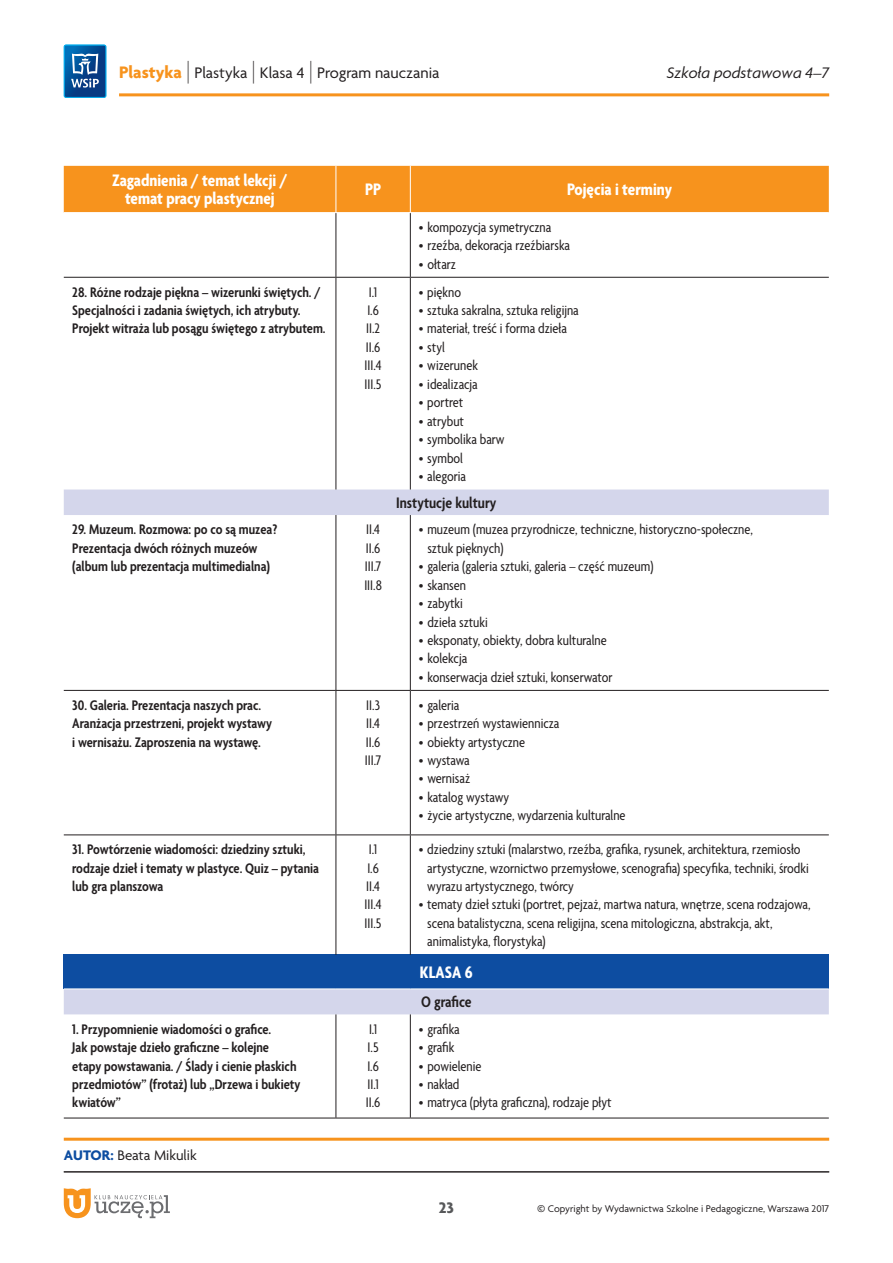
<style>
.page{position:relative;width:893px;height:1263px;background:#fff}
.page>*{position:absolute;margin:0;border:0;box-sizing:border-box;transform-origin:0 0}
.t1{font:700 condensed 18px/18px "Agenda Pl";color:#fff;text-align:center}
.t2{font:16.5px "Agenda Pl";color:#231f20}
.t3{font:600 condensed 16.5px "Agenda Pl";color:#231f20}
.t4{font:italic 16.5px "Agenda Pl";color:#231f20}
.t5{font:700 16.5px "Agenda Pl";color:#57585a}
.t6{font:condensed 15px/18.5px "Agenda Pl";color:#231f20}
.t7{font:600 condensed 15px/18.5px "Agenda Pl";color:#231f20}
.t8{font:15px "Agenda Pl";color:#231f20}
.t9{font:10.5px "Agenda Pl";color:#231f20}
.s1{font-weight:700;font-size:18px;color:#f7931d}
.s2{font-weight:100;font-size:24px}
.s3{font-weight:700;color:#0d4da1}
.s4{font-size:13.5px}
</style>
<div class="page">
<hr style="left:119px;top:93px;width:710px;height:3px;background:#f7931d">
<svg style="left:64px;top:45px;width:42px;height:53px;background:#296ba8"></svg>
<hr style="left:64px;top:1138px;width:765px;height:3px;background:#f7931d">
<hr style="left:64px;top:1171px;width:765px;height:1px;background:#231f20">
<svg style="left:64px;top:1188px;width:106px;height:30px"></svg>
<div style="left:64px;top:166px;width:765px;height:46px;background:#f7931d"></div>
<svg style="left:64px;top:489px;width:765px;height:525px"></svg>
<div style="left:64px;top:955px;width:765px;height:34px;background:#0d4da1"></div>
<hr style="left:336px;top:213px;width:1px;height:64px;background:#231f20">
<hr style="left:410px;top:213px;width:1px;height:64px;background:#231f20">
<hr style="left:64px;top:277px;width:272px;height:1px;background:#231f20">
<hr style="left:336px;top:277px;width:74px;height:1px;background:#231f20">
<hr style="left:336px;top:278px;width:1px;height:211px;background:#231f20">
<hr style="left:410px;top:277px;width:419px;height:1px;background:#231f20">
<hr style="left:410px;top:278px;width:1px;height:211px;background:#231f20">
<hr style="left:336px;top:515px;width:1px;height:175px;background:#231f20">
<hr style="left:410px;top:515px;width:1px;height:175px;background:#231f20">
<hr style="left:64px;top:690px;width:272px;height:1px;background:#231f20">
<hr style="left:336px;top:690px;width:74px;height:1px;background:#231f20">
<hr style="left:336px;top:691px;width:1px;height:143px;background:#231f20">
<hr style="left:410px;top:690px;width:419px;height:1px;background:#231f20">
<hr style="left:410px;top:691px;width:1px;height:143px;background:#231f20">
<hr style="left:64px;top:834px;width:272px;height:1px;background:#231f20">
<hr style="left:336px;top:834px;width:74px;height:1px;background:#231f20">
<hr style="left:336px;top:835px;width:1px;height:120px;background:#231f20">
<hr style="left:410px;top:834px;width:419px;height:1px;background:#231f20">
<hr style="left:410px;top:835px;width:1px;height:120px;background:#231f20">
<hr style="left:336px;top:1014px;width:1px;height:104px;background:#231f20">
<hr style="left:410px;top:1014px;width:1px;height:104px;background:#231f20">
<hr style="left:64px;top:1118px;width:272px;height:1px;background:#231f20">
<hr style="left:336px;top:1118px;width:74px;height:1px;background:#231f20">
<hr style="left:410px;top:1118px;width:419px;height:1px;background:#231f20">
<hr style="left:336px;top:166px;width:1px;height:46px;background:#fff">
<hr style="left:410px;top:166px;width:1px;height:46px;background:#fff">
<hr style="left:64px;top:988px;width:272px;height:1px;background:#fff">
<hr style="left:336px;top:988px;width:74px;height:1px;background:#fff">
<hr style="left:410px;top:988px;width:419px;height:1px;background:#fff">
<p class="t2" style="left:119px;top:63px;width:322px"><span class="s1">Plastyka</span> <span class="s2">|</span> Plastyka <span class="s2">|</span> Klasa 4 <span class="s2">|</span> Program nauczania</p>
<p class="t4" style="left:667px;top:63px;width:164px">Szkoła podstawowa 4–7</p>
<p class="t1" style="left:112px;top:171px;width:177px">Zagadnienia / temat lekcji / temat pracy plastycznej</p>
<p class="t1" style="left:365px;top:180px;width:18px">PP</p>
<p class="t1" style="left:567px;top:180px;width:106px">Pojęcia i terminy</p>
<p class="t6" style="left:419px;top:218px;width:134px">• kompozycja symetryczna</p>
<p class="t6" style="left:419px;top:236px;width:153px">• rzeźba, dekoracja rzeźbiarska</p>
<p class="t6" style="left:419px;top:254px;width:39px">• ołtarz</p>
<p class="t7" style="left:72px;top:282px;width:255px">28. Różne rodzaje piękna – wizerunki świętych. /<br>Specjalności i zadania świętych, ich atrybuty.<br>Projekt witraża lub posągu świętego z atrybutem.</p>
<p class="t6" style="left:365px;top:282px;width:18px">I.1<br>I.6<br>II.2<br>II.6<br>III.4<br>III.5</p>
<p class="t6" style="left:419px;top:282px;width:44px">• piękno</p>
<p class="t6" style="left:419px;top:301px;width:162px">• sztuka sakralna, sztuka religijna</p>
<p class="t6" style="left:419px;top:319px;width:150px">• materiał, treść i forma dzieła</p>
<p class="t6" style="left:419px;top:338px;width:28px">• styl</p>
<p class="t6" style="left:419px;top:356px;width:61px">• wizerunek</p>
<p class="t6" style="left:419px;top:374px;width:60px">• idealizacja</p>
<p class="t6" style="left:419px;top:393px;width:46px">• portret</p>
<p class="t6" style="left:419px;top:411px;width:47px">• atrybut</p>
<p class="t6" style="left:419px;top:430px;width:87px">• symbolika barw</p>
<p class="t6" style="left:419px;top:448px;width:46px">• symbol</p>
<p class="t6" style="left:419px;top:467px;width:49px">• alegoria</p>
<p class="t3" style="left:396px;top:493px;width:102px">Instytucje kultury</p>
<p class="t7" style="left:72px;top:520px;width:206px">29. Muzeum. Rozmowa: po co są muzea?<br>Prezentacja dwóch różnych muzeów (album lub prezentacja multimedialna)</p>
<p class="t6" style="left:364px;top:520px;width:19px">II.4<br>II.6<br>III.7<br>III.8</p>
<p class="t6" style="left:427px;top:520px;width:327px;text-indent:-9px">• muzeum (muzea przyrodnicze, techniczne, historyczno-społeczne, sztuk pięknych)</p>
<p class="t6" style="left:419px;top:557px;width:236px">• galeria (galeria sztuki, galeria – część muzeum)</p>
<p class="t6" style="left:419px;top:575px;width:49px">• skansen</p>
<p class="t6" style="left:419px;top:594px;width:45px">• zabytki</p>
<p class="t6" style="left:419px;top:612px;width:70px">• dzieła sztuki</p>
<p class="t6" style="left:419px;top:631px;width:189px">• eksponaty, obiekty, dobra kulturalne</p>
<p class="t6" style="left:419px;top:649px;width:50px">• kolekcja</p>
<p class="t6" style="left:419px;top:667px;width:195px">• konserwacja dzieł sztuki, konserwator</p>
<p class="t7" style="left:72px;top:695px;width:201px">30. Galeria. Prezentacja naszych prac.<br>Aranżacja przestrzeni, projekt wystawy i wernisażu. Zaproszenia na wystawę.</p>
<p class="t6" style="left:365px;top:695px;width:18px;text-align:justify">II.3<br>II.4<br>II.6<br>III.7</p>
<p class="t6" style="left:419px;top:695px;width:42px">• galeria</p>
<p class="t6" style="left:419px;top:714px;width:142px">• przestrzeń wystawiennicza</p>
<p class="t6" style="left:419px;top:732px;width:108px">• obiekty artystyczne</p>
<p class="t6" style="left:419px;top:751px;width:52px">• wystawa</p>
<p class="t6" style="left:419px;top:769px;width:53px">• wernisaż</p>
<p class="t6" style="left:419px;top:787px;width:92px">• katalog wystawy</p>
<p class="t6" style="left:419px;top:806px;width:208px">• życie artystyczne, wydarzenia kulturalne</p>
<p class="t7" style="left:72px;top:840px;width:248px">31. Powtórzenie wiadomości: dziedziny sztuki, rodzaje dzieł i tematy w plastyce. Quiz – pytania lub gra planszowa</p>
<p class="t6" style="left:365px;top:840px;width:18px">I.1<br>I.6<br>II.4<br>III.4<br>III.5</p>
<p class="t6" style="left:427px;top:840px;width:383px;text-indent:-9px">• dziedziny sztuki (malarstwo, rzeźba, grafika, rysunek, architektura, rzemiosło artystyczne, wzornictwo przemysłowe, scenografia) specyfika, techniki, środki wyrazu artystycznego, twórcy</p>
<p class="t6" style="left:427px;top:895px;width:385px;text-indent:-9px">• tematy dzieł sztuki (portret, pejzaż, martwa natura, wnętrze, scena rodzajowa, scena batalistyczna, scena religijna, scena mitologiczna, abstrakcja, akt, animalistyka, florystyka)</p>
<p class="t1" style="left:420px;top:962px;width:54px">KLASA 6</p>
<p class="t3" style="left:421px;top:992px;width:52px">O grafice</p>
<p class="t7" style="left:72px;top:1019px;width:230px">1. Przypomnienie wiadomości o grafice.<br>Jak powstaje dzieło graficzne – kolejne etapy powstawania. / Ślady i cienie płaskich przedmiotów” (frotaż) lub „Drzewa i bukiety kwiatów”</p>
<p class="t6" style="left:366px;top:1019px;width:16px">I.1<br>I.5<br>I.6<br>II.1<br>II.6</p>
<p class="t6" style="left:419px;top:1019px;width:42px">• grafika</p>
<p class="t6" style="left:419px;top:1038px;width:37px">• grafik</p>
<p class="t6" style="left:419px;top:1056px;width:64px">• powielenie</p>
<p class="t6" style="left:419px;top:1075px;width:42px">• nakład</p>
<p class="t6" style="left:419px;top:1093px;width:194px">• matryca (płyta graficzna), rodzaje płyt</p>
<p class="t8" style="left:64px;top:1146px;width:134px"><span class="s3">Autor:</span> Beata Mikulik</p>
<p class="t5" style="left:439px;top:1197px;width:17px">23</p>
<p class="t9" style="left:537px;top:1202px;width:294px"><span class="s4">©</span> Copyright by Wydawnictwa Szkolne i Pedagogiczne, Warszawa 2017</p>
</div>
